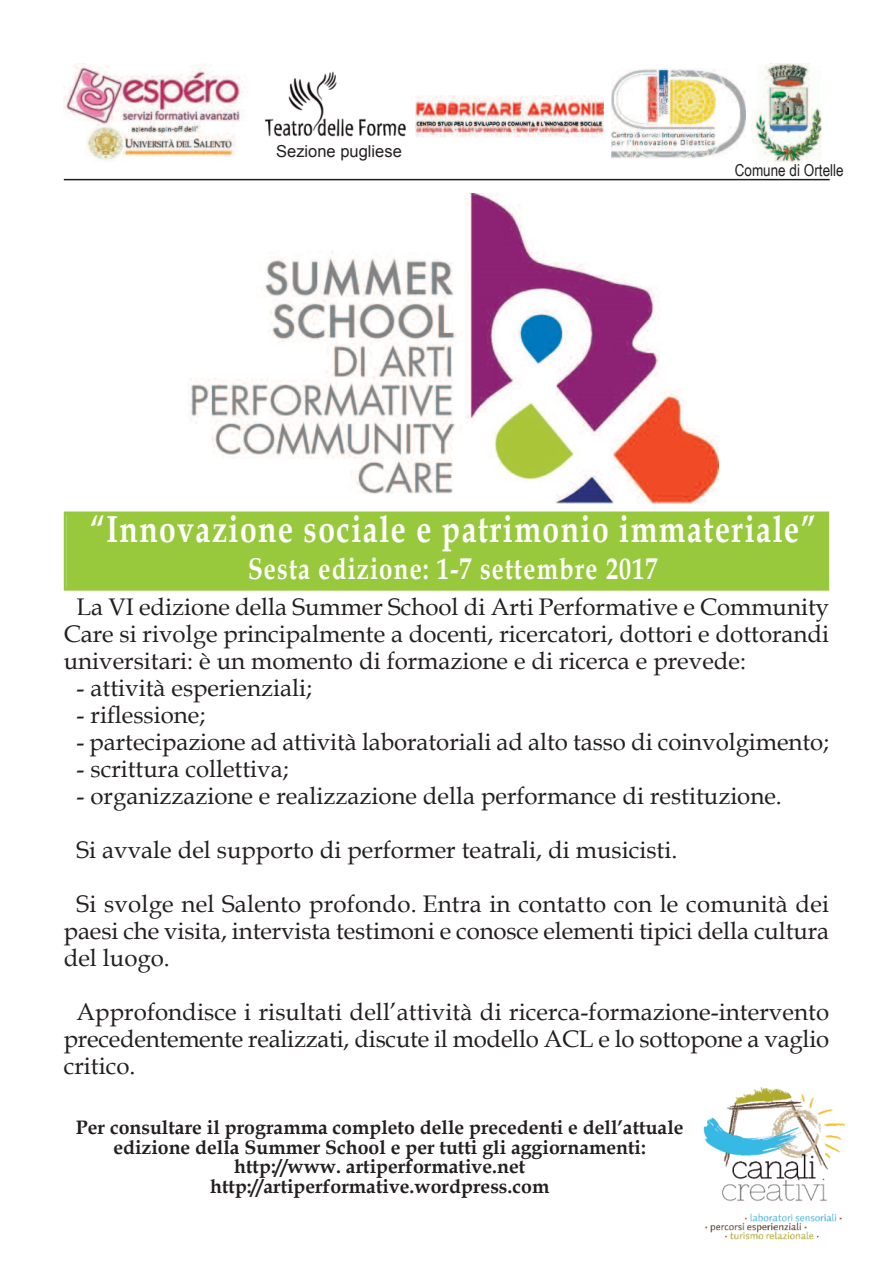
<style>
.page{position:relative;width:893px;height:1263px;background:#fff}
.page>*{position:absolute;margin:0;border:0;box-sizing:border-box;transform-origin:0 0}
.t1{font:700 37.5px "Book Antiqua";letter-spacing:.05em;color:#fff;scale:.8 1}
.t2{font:700 30px "Book Antiqua";letter-spacing:.05em;color:#fff;scale:.8 1}
.t3{font:24px/27px "Book Antiqua";color:#231f20;text-align:justify}
.t4{font:700 19.5px/19.5px "Book Antiqua";color:#231f20;text-align:center}
.t5{font:16.5px "Arial Narrow";color:#231f20}
.t6{font:16.5px "Arial";color:#231f20}
</style>
<div class="page">
<img style="left:265px;top:71px;width:141px;height:66px">
<img style="left:415px;top:96px;width:189px;height:42px">
<img style="left:64px;top:65px;width:181px;height:97px">
<img style="left:751px;top:64px;width:71px;height:99px">
<img style="left:189px;top:193px;width:530px;height:311px">
<div style="left:67px;top:514px;width:759px;height:74px;background:#98c93d"></div>
<div style="left:64px;top:511px;width:765px;height:80px;border:3px solid #98c93d"></div>
<hr style="left:64px;top:179px;width:766px;height:1px;background:#231f20">
<img style="left:703px;top:1087px;width:143px;height:153px">
<img style="left:611px;top:68px;width:134px;height:90px">
<p class="t6" style="left:276px;top:142px;width:127px">Sezione pugliese</p>
<p class="t5" style="left:735px;top:160px;width:111px">Comune di Ortelle</p>
<h1 class="t1" style="left:90px;top:507px;width:909px">“Innovazione sociale e patrimonio immateriale”</h1>
<p class="t2" style="left:248px;top:551px;width:513px">Sesta edizione: 1-7 settembre 2017</p>
<p class="t3" style="left:64px;top:594px;width:767px;text-indent:13px">La VI edizione della Summer School di Arti Performative e Community Care si rivolge principalmente a docenti, ricercatori, dottori e dottorandi universitari: è un momento di formazione e di ricerca e prevede:</p>
<p class="t3" style="left:77px;top:675px;width:237px">- attività esperienziali;</p>
<p class="t3" style="left:77px;top:702px;width:130px">- riflessione;</p>
<p class="t3" style="left:77px;top:729px;width:754px">- partecipazione ad attività laboratoriali ad alto tasso di coinvolgimento;</p>
<p class="t3" style="left:77px;top:756px;width:214px">- scrittura collettiva;</p>
<p class="t3" style="left:77px;top:783px;width:707px">- organizzazione e realizzazione della performance di restituzione.</p>
<p class="t3" style="left:77px;top:837px;width:602px">Si avvale del supporto di performer teatrali, di musicisti.</p>
<p class="t3" style="left:64px;top:891px;width:767px;text-indent:13px">Si svolge nel Salento profondo. Entra in contatto con le comunità dei paesi che visita, intervista testimoni e conosce elementi tipici della cultura del luogo.</p>
<p class="t3" style="left:64px;top:999px;width:767px;text-indent:13px">Approfondisce i risultati dell’attività di ricerca-formazione-intervento precedentemente realizzati, discute il modello ACL e lo sottopone a vaglio critico.</p>
<p class="t4" style="left:76px;top:1118px;width:609px">Per consultare il programma completo delle precedenti e dell’attuale edizione della Summer School e per tutti gli aggiornamenti: http://www. artiperformative.net http://artiperformative.wordpress.com</p>
</div>
